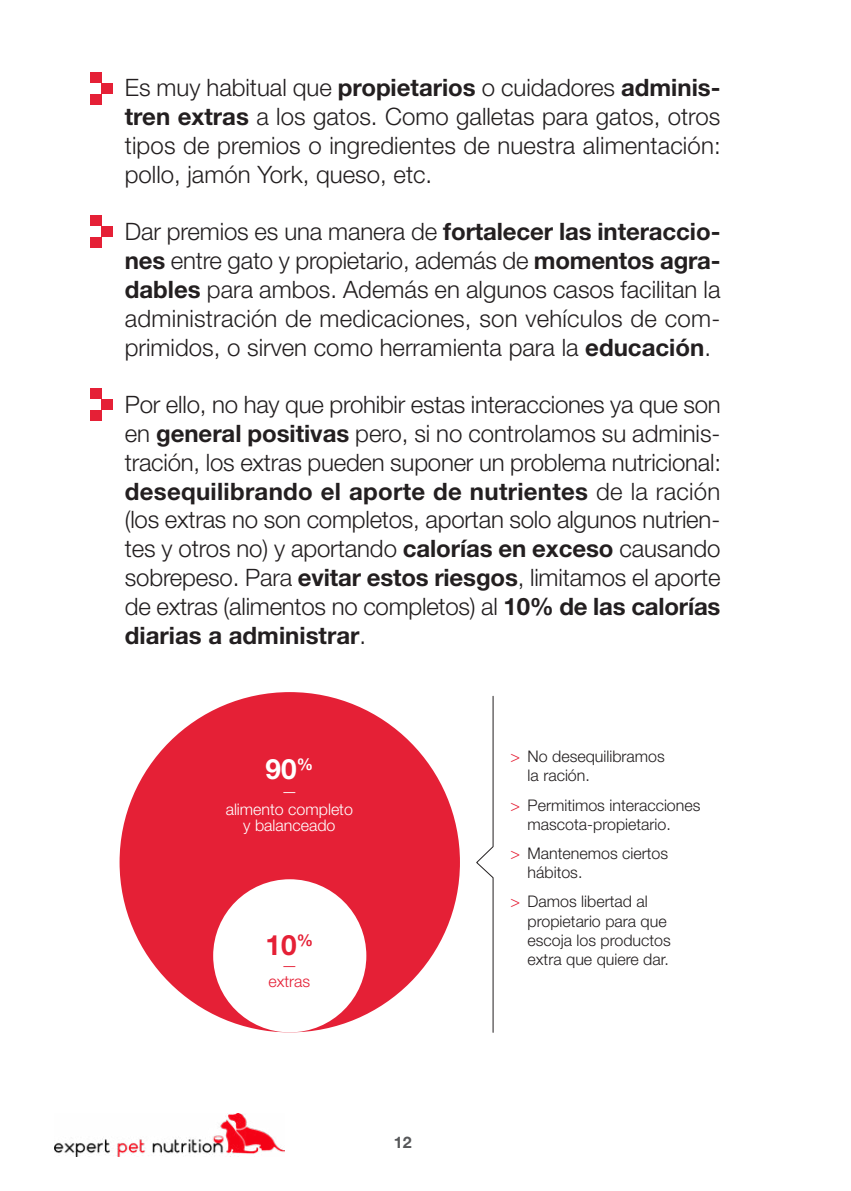
<style>
.page{position:relative;width:851px;height:1191px;background:#fff}
.page>*{position:absolute;margin:0;border:0;box-sizing:border-box;transform-origin:0 0}
.t1{font:700 28px "Helvetica Neue LT";color:#fff}
.t2{font:700 28px "Helvetica Neue LT";color:#e52036}
.t3{font:300 24px/28.8px "Helvetica Neue LT";color:#231f20;text-align:justify}
.t4{font:300 16px/19.2px "Helvetica Neue LT";color:#231f20}
.t5{font:300 16px "Helvetica Neue LT";color:#fff}
.t6{font:300 16px "Helvetica Neue LT";color:#e52036}
.t7{font:700 16px "Helvetica Neue LT";color:#57585a}
.s1{font-weight:700}
.s2{color:#e52036}
</style>
<div class="page">
<img style="left:54px;top:1113px;width:231px;height:43px">
<div style="left:91px;top:94px;width:11px;height:11px;background:#e52036"></div>
<div style="left:91px;top:73px;width:11px;height:10px;background:#e52036"></div>
<div style="left:102px;top:83px;width:11px;height:11px;background:#e52036"></div>
<div style="left:91px;top:237px;width:11px;height:11px;background:#e52036"></div>
<div style="left:91px;top:215px;width:11px;height:11px;background:#e52036"></div>
<div style="left:102px;top:226px;width:11px;height:11px;background:#e52036"></div>
<div style="left:91px;top:410px;width:11px;height:11px;background:#e52036"></div>
<div style="left:91px;top:388px;width:11px;height:11px;background:#e52036"></div>
<div style="left:102px;top:399px;width:11px;height:11px;background:#e52036"></div>
<div style="left:119px;top:692px;width:341px;height:340px;background:#e52036;border-radius:50%"></div>
<div style="left:213px;top:879px;width:153px;height:153px;background:#fff;border-radius:50%"></div>
<svg style="left:476px;top:695px;width:18px;height:338px"></svg>
<p class="t3" style="left:125px;top:73px;width:597px">Es muy habitual que <span class="s1">propietarios</span> o cuidadores <span class="s1">adminis&shy;tren extras</span> a los gatos. Como galletas para gatos, otros tipos de premios o ingredientes de nuestra alimentación: pollo, jamón York, queso, etc.</p>
<p class="t3" style="left:125px;top:217px;width:597px">Dar premios es una manera de <span class="s1">fortalecer las interaccio&shy;nes</span> entre gato y propietario, además de <span class="s1">momentos agra&shy;dables</span> para ambos. Además en algunos casos facilitan la administración de medicaciones, son vehículos de com&shy;primidos, o sirven como herramienta para la <span class="s1">educación</span>.</p>
<p class="t3" style="left:125px;top:390px;width:597px">Por ello, no hay que prohibir estas interacciones ya que son en <span class="s1">general positivas</span> pero, si no controlamos su adminis&shy;tración, los extras pueden suponer un problema nutricional: <span class="s1">desequilibrando el aporte de nutrientes</span> de la ración (los extras no son completos, aportan solo algunos nutrien&shy;tes y otros no) y aportando <span class="s1">calorías en exceso</span> causando sobrepeso. Para <span class="s1">evitar estos riesgos</span>, limitamos el aporte de extras (alimentos no completos) al <span class="s1">10% de las calorías diarias a administrar</span>.</p>
<p class="t1" style="left:265px;top:752px;width:49px">90<sup>%</sup></p>
<p class="t5" style="left:281px;top:781px;width:17px">—</p>
<p class="t5" style="left:226px;top:799px;width:129px">alimento completo</p>
<p class="t5" style="left:243px;top:815px;width:94px">y balanceado</p>
<p class="t2" style="left:265px;top:928px;width:49px">10<sup>%</sup></p>
<p class="t6" style="left:281px;top:955px;width:17px">—</p>
<p class="t6" style="left:268px;top:971px;width:43px">extras</p>
<p class="t7" style="left:394px;top:1132px;width:19px">12</p>
<p class="t4" style="left:527px;top:746px;width:139px;text-indent:-17px"><span class="s2">&gt;</span> No desequilibramos la ración.</p>
<p class="t4" style="left:527px;top:795px;width:174px;text-indent:-17px"><span class="s2">&gt;</span> Permitimos interacciones mascota-propietario.</p>
<p class="t4" style="left:527px;top:843px;width:142px;text-indent:-17px"><span class="s2">&gt;</span> Mantenemos ciertos hábitos.</p>
<p class="t4" style="left:527px;top:891px;width:145px;text-indent:-17px"><span class="s2">&gt;</span> Damos libertad al propietario para que escoja los productos extra que quiere dar.</p>
</div>
